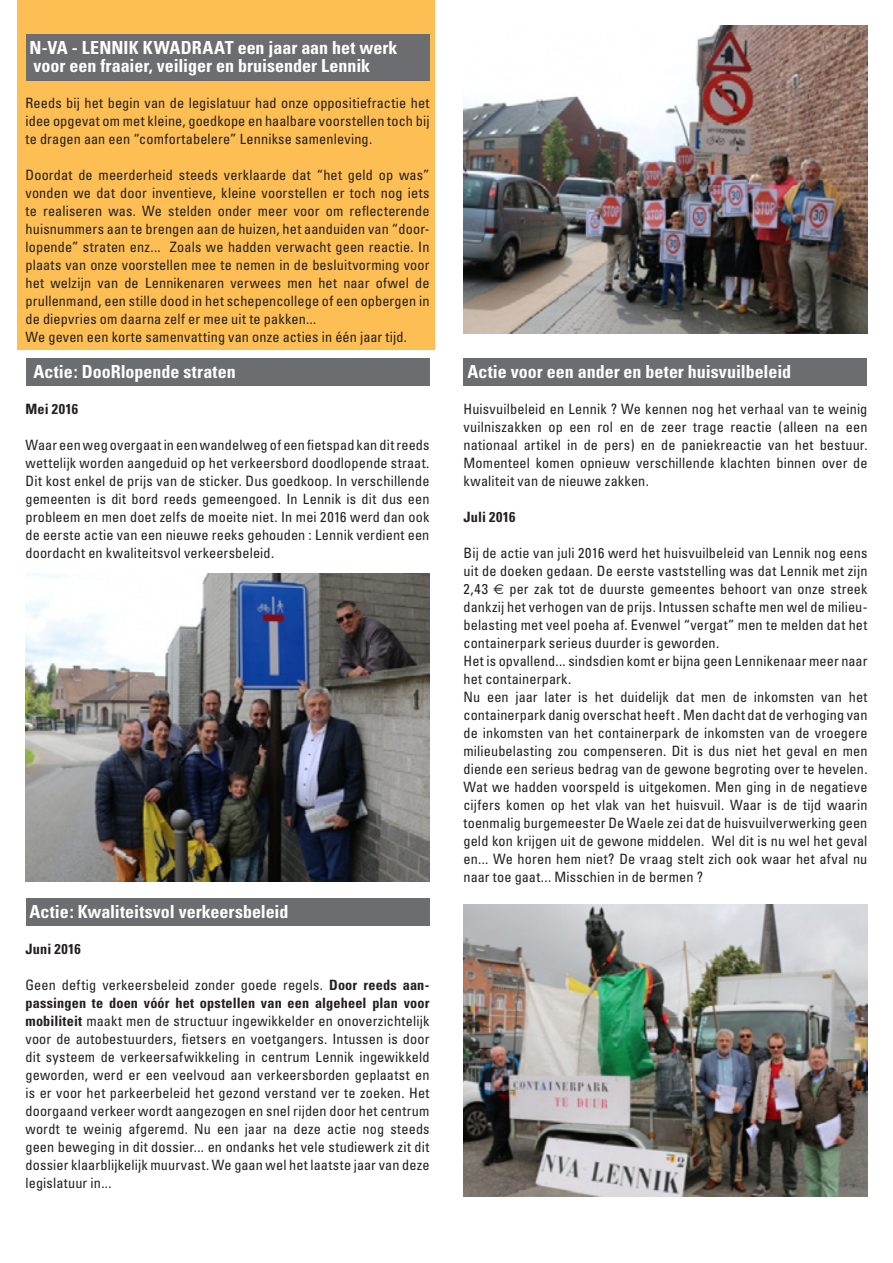
<style>
.page{position:relative;width:893px;height:1263px;background:#fff}
.page>*{position:absolute;margin:0;border:0;box-sizing:border-box;transform-origin:0 0}
.t1{font:700 condensed 18px "Univers";color:#fff}
.t2{font:condensed 14.25px/18px "Univers";letter-spacing:.01em;color:#231f20;text-align:justify}
.t3{font:700 condensed 14.25px "Univers";letter-spacing:.015em;color:#231f20}
.s1{font-weight:700}
.s2{font-family:"Euro Sans";font-stretch:normal}
</style>
<div class="page">
<div style="left:17px;top:0;width:418px;height:350px;background:#fdbe54"></div>
<div style="left:26px;top:35px;width:403px;height:46px;background:#6c6d70"></div>
<div style="left:463px;top:359px;width:404px;height:27px;background:#6c6d70"></div>
<div style="left:26px;top:899px;width:403px;height:27px;background:#6c6d70"></div>
<div style="left:26px;top:359px;width:403px;height:27px;background:#6c6d70"></div>
<img style="left:26px;top:573px;width:403px;height:308px">
<img style="left:463px;top:26px;width:404px;height:308px">
<img style="left:463px;top:905px;width:404px;height:292px">
<p class="t1" style="left:30px;top:37px;width:370px">N-VA - LENNIK KWADRAAT een jaar aan het werk</p>
<p class="t1" style="left:34px;top:55px;width:338px">voor een fraaier, veiliger en bruisender Lennik</p>
<p class="t2" style="left:26px;top:94px;width:405px">Reeds bij het begin van de legislatuur had onze oppositiefractie het idee opgevat om met kleine, goedkope en haalbare voorstellen toch bij te dragen aan een “comfortabelere” Lennikse samenleving.</p>
<p class="t2" style="left:26px;top:166px;width:405px">Doordat de meerderheid steeds verklaarde dat “het geld op was” vonden we dat door inventieve, kleine voorstellen er toch nog iets te realiseren was. We stelden onder meer voor om reflecterende huisnummers aan te brengen aan de huizen, het aanduiden van “door&shy;lopende” straten enz... Zoals we hadden verwacht geen reactie. In plaats van onze voorstellen mee te nemen in de besluitvorming voor het welzijn van de Lennikenaren verwees men het naar ofwel de prullenmand, een stille dood in het schepencollege of een opbergen in de diepvries om daarna zelf er mee uit te pakken...</p>
<p class="t2" style="left:26px;top:328px;width:383px">We geven een korte samenvatting van onze acties in één jaar tijd.</p>
<p class="t1" style="left:34px;top:361px;width:204px">Actie: DooRlopende straten</p>
<p class="t3" style="left:26px;top:400px;width:54px">Mei 2016</p>
<p class="t2" style="left:26px;top:436px;width:405px">Waar een weg overgaat in een wandelweg of een fietspad kan dit reeds wettelijk worden aangeduid op het verkeersbord doodlopende straat.<br>Dit kost enkel de prijs van de sticker. Dus goedkoop. In verschillende gemeenten is dit bord reeds gemeengoed. In Lennik is dit dus een probleem en men doet zelfs de moeite niet. In mei 2016 werd dan ook de eerste actie van een nieuwe reeks gehouden : Lennik verdient een doordacht en kwaliteitsvol verkeersbeleid.</p>
<p class="t1" style="left:30px;top:901px;width:261px">Actie: Kwaliteitsvol verkeersbeleid</p>
<p class="t3" style="left:26px;top:940px;width:57px">Juni 2016</p>
<p class="t2" style="left:26px;top:976px;width:405px">Geen deftig verkeersbeleid zonder goede regels. <span class="s1">Door reeds aan&shy;passingen te doen vóór het opstellen van een algeheel plan voor mobiliteit</span> maakt men de structuur ingewikkelder en onoverzichtelijk voor de autobestuurders, fietsers en voetgangers. Intussen is door dit systeem de verkeersafwikkeling in centrum Lennik ingewikkeld geworden, werd er een veelvoud aan verkeersborden geplaatst en is er voor het parkeerbeleid het gezond verstand ver te zoeken. Het doorgaand verkeer wordt aangezogen en snel rijden door het centrum wordt te weinig afgeremd. Nu een jaar na deze actie nog steeds geen beweging in dit dossier... en ondanks het vele studiewerk zit dit dossier klaarblijkelijk muurvast. We gaan wel het laatste jaar van deze legislatuur in...</p>
<p class="t1" style="left:467px;top:361px;width:325px">Actie voor een ander en beter huisvuilbeleid</p>
<p class="t2" style="left:463px;top:400px;width:405px">Huisvuilbeleid en Lennik ? We kennen nog het verhaal van te weinig vuilniszakken op een rol en de zeer trage reactie (alleen na een nationaal artikel in de pers) en de paniekreactie van het bestuur.<br>Momenteel komen opnieuw verschillende klachten binnen over de kwaliteit van de nieuwe zakken.</p>
<p class="t3" style="left:463px;top:508px;width:54px">Juli 2016</p>
<p class="t2" style="left:463px;top:544px;width:405px">Bij de actie van juli 2016 werd het huisvuilbeleid van Lennik nog eens uit de doeken gedaan. De eerste vaststelling was dat Lennik met zijn 2,43 <span class="s2">€</span> per zak tot de duurste gemeentes behoort van onze streek dankzij het verhogen van de prijs. Intussen schafte men wel de milieu&shy;belasting met veel poeha af. Evenwel “vergat” men te melden dat het containerpark serieus duurder is geworden.</p>
<p class="t2" style="left:463px;top:652px;width:405px">Het is opvallend... sindsdien komt er bijna geen Lennikenaar meer naar het containerpark.</p>
<p class="t2" style="left:463px;top:688px;width:405px">Nu een jaar later is het duidelijk dat men de inkomsten van het containerpark danig overschat heeft . Men dacht dat de verhoging van de inkomsten van het containerpark de inkomsten van de vroegere milieubelasting zou compenseren. Dit is dus niet het geval en men diende een serieus bedrag van de gewone begroting over te hevelen.<br>Wat we hadden voorspeld is uitgekomen. Men ging in de negatieve cijfers komen op het vlak van het huisvuil. Waar is de tijd waarin toenmalig burgemeester De Waele zei dat de huisvuilverwerking geen geld kon krijgen uit de gewone middelen. Wel dit is nu wel het geval en... We horen hem niet? De vraag stelt zich ook waar het afval nu naar toe gaat... Misschien in de bermen ?</p>
</div>
